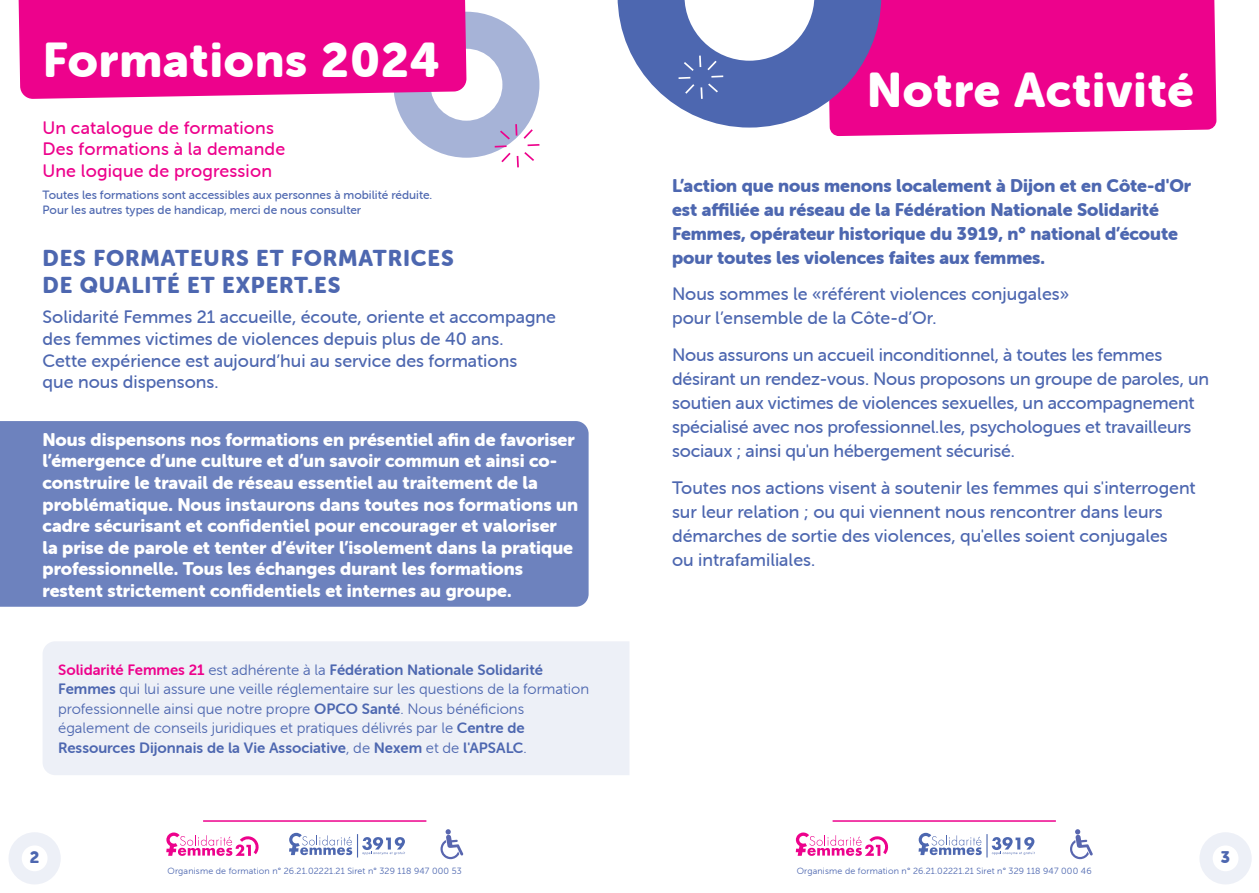
<style>
.page{position:relative;width:1259px;height:893px;background:#fff}
.page>*{position:absolute;margin:0;border:0;box-sizing:border-box;transform-origin:0 0}
.t1{font:48px "Museo Sans Rounded 900";letter-spacing:.02em;color:#fff}
.t2{font:22.5px/27px "Museo Sans Rounded 900";letter-spacing:.04em;color:#4d67b0}
.t3{font:18px/24px "Museo Sans Rounded 500";color:#4d67b0}
.t4{font:18px/21.6px "Museo Sans Rounded 900";color:#fff}
.t5{font:18px/24px "Museo Sans Rounded 900";color:#4d67b0}
.t6{font:18px/21.6px "Museo Sans Rounded 500";letter-spacing:.01em;color:#ed028c}
.t7{font:16.5px "Museo Sans Rounded 900";color:#4d67b0}
.t8{font:15px/19.5px "Museo Sans Rounded 300";color:#4d67b0}
.t9{font:15px "Museo Sans Rounded 700";color:#4d67b0}
.t10{font:12px/14.4px "Museo Sans Rounded 500";color:#4d67b0}
.t11{font:9px "Museo Sans Rounded 300";letter-spacing:.02em;color:#4d67b0}
.s1{color:#ed028c}
.s2{font-family:"Museo Sans Rounded 300"}
.s3{font-family:"Museo Sans Rounded 700"}
</style>
<div class="page">
<svg style="left:9px;top:832px;width:52px;height:52px"></svg>
<svg style="left:166px;top:832px;width:93px;height:24px"></svg>
<svg style="left:795px;top:832px;width:94px;height:24px"></svg>
<svg style="left:289px;top:833px;width:116px;height:24px"></svg>
<svg style="left:918px;top:833px;width:116px;height:24px"></svg>
<svg style="left:440px;top:829px;width:23px;height:30px"></svg>
<svg style="left:1070px;top:829px;width:23px;height:30px"></svg>
<hr style="left:832px;top:820px;width:224px;height:2px;background:#ed028c">
<hr style="left:203px;top:820px;width:223px;height:2px;background:#ed028c">
<svg style="left:1200px;top:832px;width:51px;height:52px"></svg>
<div style="left:0;top:421px;width:588px;height:186px;background:#6d82be"></div>
<svg style="left:18px;top:0;width:521px;height:167px"></svg>
<div style="left:43px;top:641px;width:586px;height:134px;background:#edf0f7"></div>
<div style="left:829px;top:0;width:387px;height:136px;background:#ed028c"></div>
<svg style="left:617px;top:0;width:264px;height:128px"></svg>
<h1 class="t1" style="left:43px;top:33px;width:398px">Formations 2024</h1>
<p class="t6" style="left:43px;top:117px;width:244px">Un catalogue de formations<br>Des formations à la demande<br>Une logique de progression</p>
<p class="t10" style="left:43px;top:188px;width:391px">Toutes les formations sont accessibles aux personnes à mobilité réduite.<br>Pour les autres types de handicap, merci de nous consulter</p>
<p class="t2" style="left:43px;top:245px;width:413px">DES FORMATEURS ET FORMATRICES<br>DE QUALITÉ ET EXPERT.ES</p>
<p class="t3" style="left:43px;top:306px;width:515px;line-height:21.6px">Solidarité Femmes 21 accueille, écoute, oriente et accompagne des femmes victimes de violences depuis plus de 40 ans.<br>Cette expérience est aujourd’hui au service des formations<br>que nous dispensons.</p>
<p class="t4" style="left:43px;top:429px;width:537px">Nous dispensons nos formations en présentiel afin de favoriser l’émergence d’une culture et d’un savoir commun et ainsi co&shy;construire le travail de réseau essentiel au traitement de la problématique. Nous instaurons dans toutes nos formations un cadre sécurisant et confidentiel pour encourager et valoriser<br>la prise de parole et tenter d’éviter l’isolement dans la pratique professionnelle. Tous les échanges durant les formations restent strictement confidentiels et internes au groupe.</p>
<p class="t9" style="left:58px;top:661px;width:486px"><span class="s1">Solidarité Femmes 21</span> <span class="s2">est adhérente à la</span> Fédération Nationale Solidarité</p>
<p class="t8" style="left:58px;top:680px;width:532px"><span class="s3">Femmes</span> qui lui assure une veille réglementaire sur les questions de la formation professionnelle ainsi que notre propre <span class="s3">OPCO Santé</span>. Nous bénéficions également de conseils juridiques et pratiques délivrés par le <span class="s3">Centre de</span></p>
<p class="t9" style="left:58px;top:739px;width:470px">Ressources Dijonnais de la Vie Associative<span class="s2">, de</span> Nexem <span class="s2">et de</span> l'APSALC<span class="s2">.</span></p>
<h1 class="t1" style="left:867px;top:63px;width:328px">Notre Activité</h1>
<p class="t5" style="left:672px;top:173px;width:520px">L’action que nous menons localement à Dijon et en Côte-d'Or est affiliée au réseau de la Fédération Nationale Solidarité Femmes, opérateur historique du 3919, n° national d’écoute pour toutes les violences faites aux femmes.</p>
<p class="t3" style="left:672px;top:282px;width:398px">Nous sommes le «référent violences conjugales» pour l’ensemble de la Côte-d’Or.</p>
<p class="t3" style="left:672px;top:343px;width:538px">Nous assurons un accueil inconditionnel, à toutes les femmes désirant un rendez-vous. Nous proposons un groupe de paroles, un soutien aux victimes de violences sexuelles, un accompagnement spécialisé avec nos professionnel.les, psychologues et travailleurs sociaux ; ainsi qu'un hébergement sécurisé.</p>
<p class="t3" style="left:672px;top:476px;width:525px">Toutes nos actions visent à soutenir les femmes qui s'interrogent sur leur relation ; ou qui viennent nous rencontrer dans leurs démarches de sortie des violences, qu'elles soient conjugales<br>ou intrafamiliales.</p>
<p class="t7" style="left:30px;top:848px;width:11px">2</p>
<p class="t11" style="left:168px;top:866px;width:296px">Organisme de formation n° 26.21.02221.21 Siret n° 329 118 947 000 53</p>
<p class="t11" style="left:797px;top:866px;width:296px">Organisme de formation n° 26.21.02221.21 Siret n° 329 118 947 000 46</p>
<p class="t7" style="left:1221px;top:848px;width:11px">3</p>
</div>
